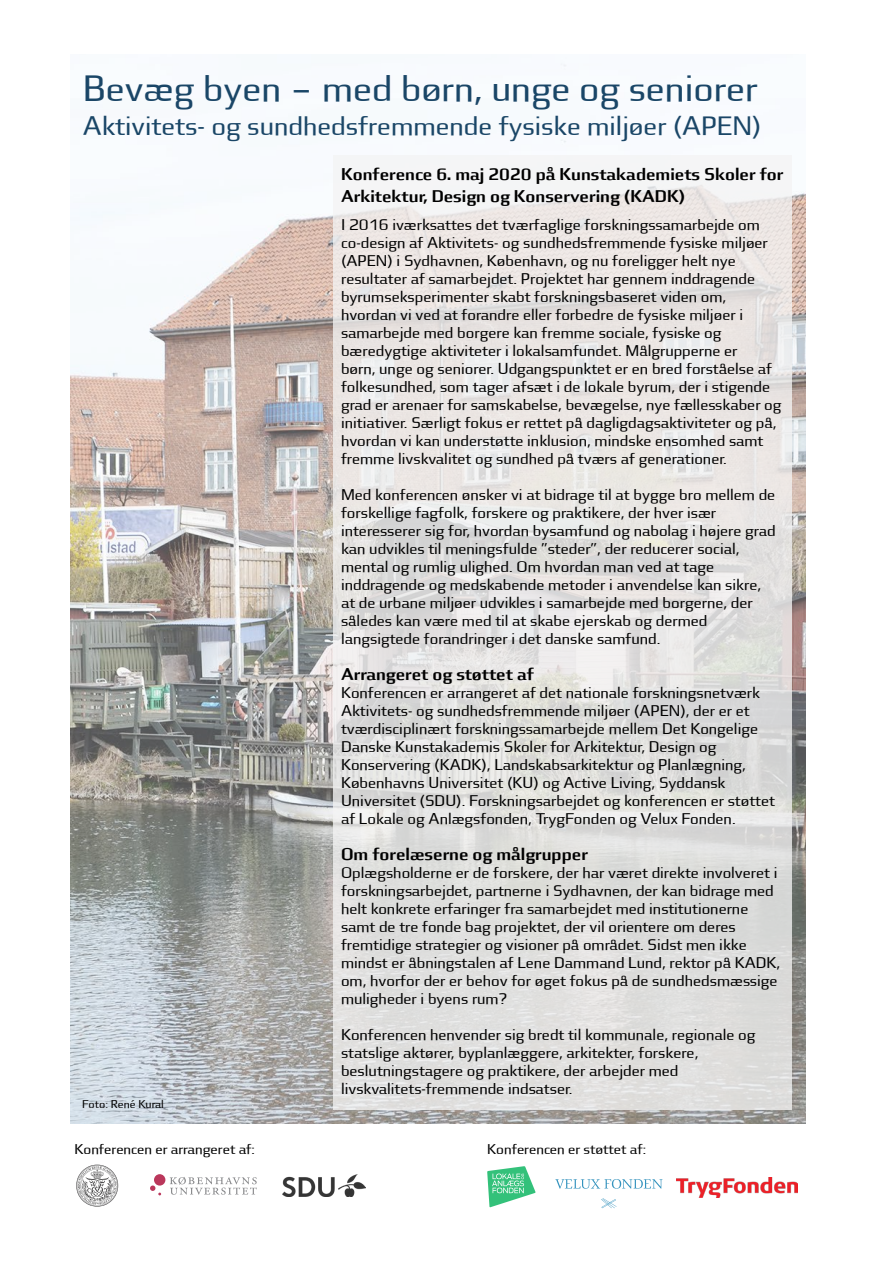
<style>
.page{position:relative;width:893px;height:1263px;background:#fff}
.page>*{position:absolute;margin:0;border:0;box-sizing:border-box;transform-origin:0 0}
.t1{font:39px "Arch Sans";color:#1a4667}
.t2{font:28.2px "Arch Sans";color:#1a4667}
.t3{font:700 18px/21.6px "Arch Sans";color:#000}
.t4{font:16.5px/18px "Arch Sans";color:#000}
.t5{font:15px "Arch Sans";color:#000}
.t6{font:12px "Arch Sans";color:#000}
</style>
<div class="page">
<img style="left:70px;top:63px;width:735px;height:1060px">
<svg style="left:76px;top:1165px;width:42px;height:41px"></svg>
<svg style="left:150px;top:1174px;width:107px;height:22px"></svg>
<svg style="left:487px;top:1166px;width:48px;height:41px"></svg>
<svg style="left:601px;top:1198px;width:16px;height:10px"></svg>
<svg style="left:555px;top:1179px;width:108px;height:10px"></svg>
<img style="left:283px;top:1174px;width:82px;height:22px">
<img style="left:676px;top:1177px;width:122px;height:20px">
<svg style="left:333px;top:155px;width:459px;height:955px;background:#e4e2e1"></svg>
<h1 class="t1" style="left:83px;top:68px;width:676px">Bevæg byen – med børn, unge og seniorer</h1>
<h2 class="t2" style="left:83px;top:111px;width:680px">Aktivitets- og sundhedsfremmende fysiske miljøer (APEN)</h2>
<p class="t3" style="left:341px;top:164px;width:444px">Konference 6. maj 2020 på Kunstakademiets Skoler for<br>Arkitektur, Design og Konservering (KADK)</p>
<p class="t6" style="left:82px;top:1097px;width:83px">Foto: René Kural</p>
<p class="t5" style="left:74px;top:1141px;width:182px">Konferencen er arrangeret af:</p>
<p class="t4" style="left:341px;top:216px;width:442px">I 2016 iværksattes det tværfaglige forskningssamarbejde om co-design af Aktivitets- og sundhedsfremmende fysiske miljøer (APEN) i Sydhavnen, København, og nu foreligger helt nye resultater af samarbejdet. Projektet har gennem inddragende byrumseksperimenter skabt forskningsbaseret viden om, hvordan vi ved at forandre eller forbedre de fysiske miljøer i samarbejde med borgere kan fremme sociale, fysiske og bæredygtige aktiviteter i lokalsamfundet. Målgrupperne er<br>børn, unge og seniorer. Udgangspunktet er en bred forståelse af folkesundhed, som tager afsæt i de lokale byrum, der i stigende grad er arenaer for samskabelse, bevægelse, nye fællesskaber og initiativer. Særligt fokus er rettet på dagligdagsaktiviteter og på, hvordan vi kan understøtte inklusion, mindske ensomhed samt fremme livskvalitet og sundhed på tværs af generationer.</p>
<p class="t4" style="left:341px;top:486px;width:436px">Med konferencen ønsker vi at bidrage til at bygge bro mellem de forskellige fagfolk, forskere og praktikere, der hver især interesserer sig for, hvordan bysamfund og nabolag i højere grad kan udvikles til meningsfulde ”steder”, der reducerer social, mental og rumlig ulighed. Om hvordan man ved at tage inddragende og medskabende metoder i anvendelse kan sikre, at de urbane miljøer udvikles i samarbejde med borgerne, der således kan være med til at skabe ejerskab og dermed langsigtede forandringer i det danske samfund.</p>
<p class="t3" style="left:341px;top:664px;width:194px">Arrangeret og støttet af</p>
<p class="t4" style="left:341px;top:684px;width:435px">Konferencen er arrangeret af det nationale forskningsnetværk Aktivitets- og sundhedsfremmende miljøer (APEN), der er et tværdisciplinært forskningssamarbejde mellem Det Kongelige Danske Kunstakademis Skoler for Arkitektur, Design og Konservering (KADK), Landskabsarkitektur og Planlægning, Københavns Universitet (KU) og Active Living, Syddansk Universitet (SDU). Forskningsarbejdet og konferencen er støttet af Lokale og Anlægsfonden, TrygFonden og Velux Fonden.</p>
<p class="t3" style="left:341px;top:844px;width:248px">Om forelæserne og målgrupper</p>
<p class="t4" style="left:341px;top:864px;width:441px">Oplægsholderne er de forskere, der har været direkte involveret i forskningsarbejdet, partnerne i Sydhavnen, der kan bidrage med helt konkrete erfaringer fra samarbejdet med institutionerne samt de tre fonde bag projektet, der vil orientere om deres fremtidige strategier og visioner på området. Sidst men ikke mindst er åbningstalen af Lene Dammand Lund, rektor på KADK, om, hvorfor der er behov for øget fokus på de sundhedsmæssige muligheder i byens rum?</p>
<p class="t4" style="left:341px;top:1026px;width:416px">Konferencen henvender sig bredt til kommunale, regionale og statslige aktører, byplanlæggere, arkitekter, forskere, beslutningstagere og praktikere, der arbejder med livskvalitets-fremmende indsatser.</p>
<p class="t5" style="left:487px;top:1141px;width:160px">Konferencen er støttet af:</p>
</div>
